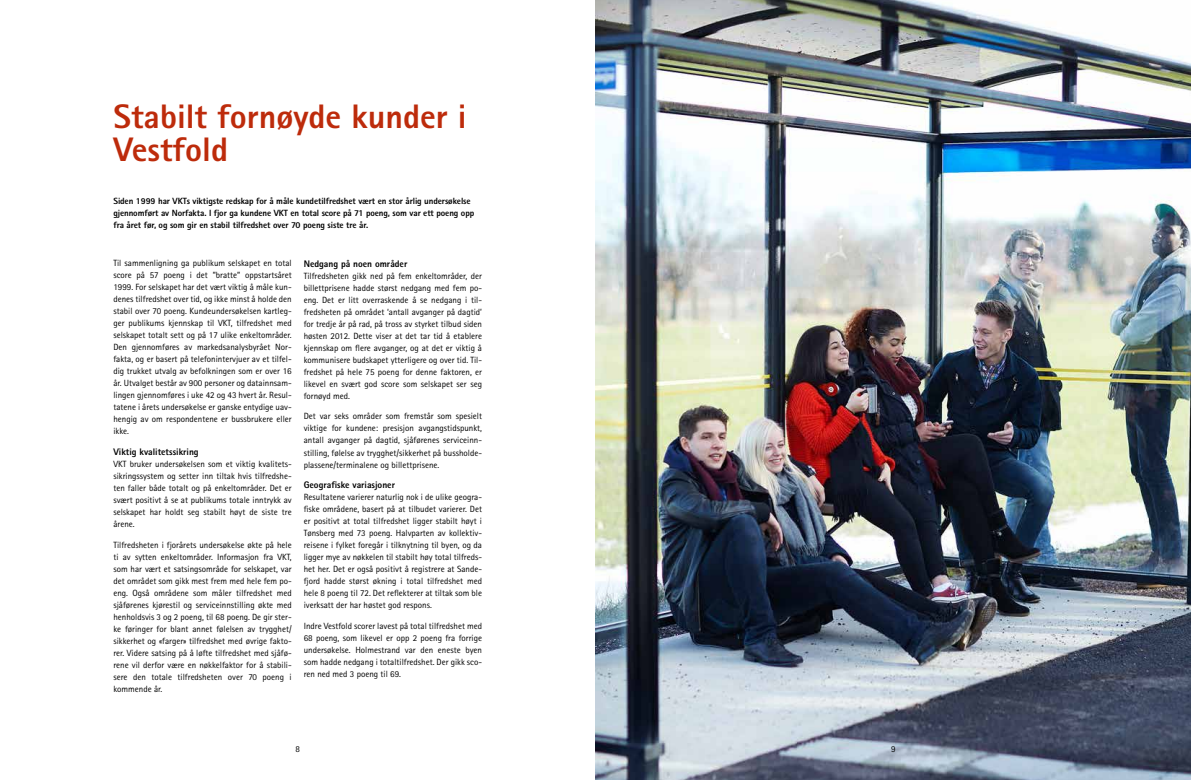
<style>
.page{position:relative;width:1191px;height:780px;background:#fff}
.page>*{position:absolute;margin:0;border:0;box-sizing:border-box;transform-origin:0 0}
.t1{font:800 34px/33px "Rotis Sans Serif";color:#bd2b0b}
.t2{font:800 9.5px "Rotis Sans Serif";color:#000}
.t3{font:9px/12px "Rotis Sans Serif";color:#000;text-align:justify}
.t4{font:800 9px/12px "Rotis Sans Serif";letter-spacing:-.01em;color:#000}
</style>
<div class="page">
<img style="left:595px;top:0;width:596px;height:780px">
<h1 class="t1" style="left:113px;top:99px;width:355px">Stabilt fornøyde kunder i<br>Vestfold</h1>
<p class="t4" style="left:113px;top:195px;width:362px">Siden 1999 har VKTs viktigste redskap for å måle kundetilfredshet vært en stor årlig undersøkelse gjennomført av Norfakta. I fjor ga kundene VKT en total score på 71 poeng, som var ett poeng opp fra året før, og som gir en stabil tilfredshet over 70 poeng siste tre år.</p>
<p class="t3" style="left:113px;top:257px;width:180px">Til sammenligning ga publikum selskapet en total score på 57 poeng i det ”bratte” oppstartsåret 1999. For selskapet har det vært viktig å måle kun&shy;denes tilfredshet over tid, og ikke minst å holde den stabil over 70 poeng. Kundeundersøkelsen kartleg&shy;ger publikums kjennskap til VKT, tilfredshet med selskapet totalt sett og på 17 ulike enkeltområder.<br>Den gjennomføres av markedsanalysbyrået Nor&shy;fakta, og er basert på telefonintervjuer av et tilfel&shy;dig trukket utvalg av befolkningen som er over 16 år. Utvalget består av 900 personer og datainnsam&shy;lingen gjennomføres i uke 42 og 43 hvert år. Resul&shy;tatene i årets undersøkelse er ganske entydige uav&shy;hengig av om respondentene er bussbrukere eller ikke.</p>
<p class="t2" style="left:113px;top:445px;width:87px">Viktig kvalitetssikring</p>
<p class="t3" style="left:113px;top:458px;width:180px">VKT bruker undersøkelsen som et viktig kvalitets&shy;sikringssystem og setter inn tiltak hvis tilfredshe&shy;ten faller både totalt og på enkeltområder. Det er svært positivt å se at publikums totale inntrykk av selskapet har holdt seg stabilt høyt de siste tre årene.</p>
<p class="t3" style="left:113px;top:538px;width:180px">Tilfredsheten i fjorårets undersøkelse økte på hele ti av sytten enkeltområder. Informasjon fra VKT, som har vært et satsingsområde for selskapet, var det området som gikk mest frem med hele fem po&shy;eng. Også områdene som måler tilfredshet med sjåførenes kjørestil og serviceinnstilling økte med henholdsvis 3 og 2 poeng, til 68 poeng. De gir ster&shy;ke føringer for blant annet følelsen av trygghet/ sikkerhet og «farger» tilfredshet med øvrige fakto&shy;rer. Videre satsing på å løfte tilfredshet med sjåfø&shy;rene vil derfor være en nøkkelfaktor for å stabili&shy;sere den totale tilfredsheten over 70 poeng i kommende år.</p>
<p class="t2" style="left:304px;top:258px;width:105px">Nedgang på noen områder</p>
<p class="t3" style="left:304px;top:270px;width:180px">Tilfredsheten gikk ned på fem enkeltområder, der billettprisene hadde størst nedgang med fem po&shy;eng. Det er litt overraskende å se nedgang i til&shy;fredsheten på området ‘antall avganger på dagtid’ for tredje år på rad, på tross av styrket tilbud siden høsten 2012. Dette viser at det tar tid å etablere kjennskap om flere avganger, og at det er viktig å kommunisere budskapet ytterligere og over tid. Til&shy;fredshet på hele 75 poeng for denne faktoren, er likevel en svært god score som selskapet ser seg fornøyd med.</p>
<p class="t3" style="left:304px;top:410px;width:180px">Det var seks områder som fremstår som spesielt viktige for kundene: presisjon avgangstidspunkt, antall avganger på dagtid, sjåførenes serviceinn&shy;stilling, følelse av trygghet/sikkerhet på bussholde&shy;plassene/terminalene og billettprisene.</p>
<p class="t2" style="left:304px;top:479px;width:93px">Geografiske variasjoner</p>
<p class="t3" style="left:304px;top:491px;width:180px">Resultatene varierer naturlig nok i de ulike geogra&shy;fiske områdene, basert på at tilbudet varierer. Det er positivt at total tilfredshet ligger stabilt høyt i Tønsberg med 73 poeng. Halvparten av kollektiv&shy;reisene i fylket foregår i tilknytning til byen, og da ligger mye av nøkkelen til stabilt høy total tilfreds&shy;het her. Det er også positivt å registrere at Sande&shy;fjord hadde størst økning i total tilfredshet med hele 8 poeng til 72. Det reflekterer at tiltak som ble iverksatt der har høstet god respons.</p>
<p class="t3" style="left:304px;top:619px;width:180px">Indre Vestfold scorer lavest på total tilfredshet med 68 poeng, som likevel er opp 2 poeng fra forrige undersøkelse. Holmestrand var den eneste byen som hadde nedgang i totaltilfredshet. Der gikk sco&shy;ren ned med 3 poeng til 69.</p>
<p class="t3" style="left:295px;top:742px;width:6px">8</p>
<p class="t3" style="left:891px;top:742px;width:6px">9</p>
</div>
